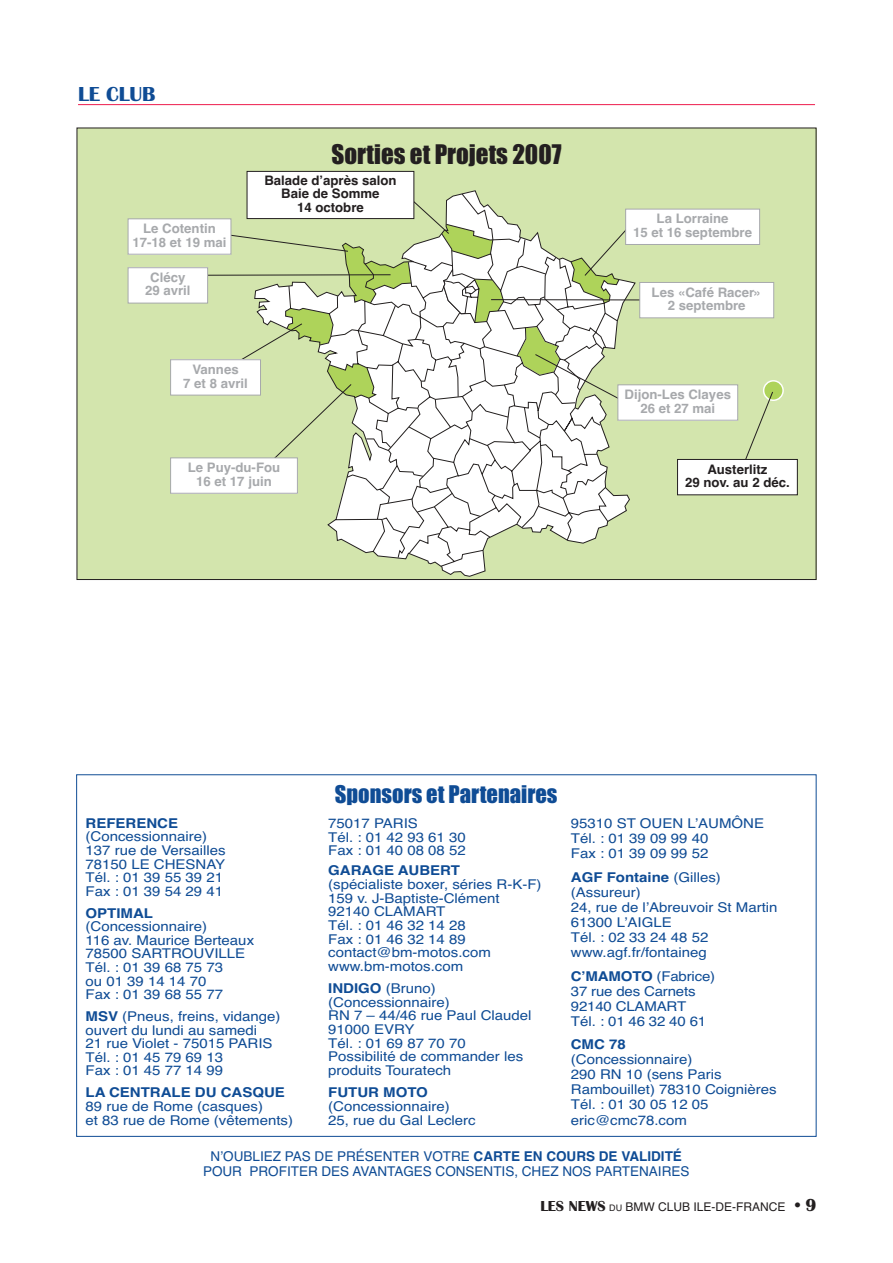
<style>
.page{position:relative;width:893px;height:1263px;background:#fff}
.page>*{position:absolute;margin:0;border:0;box-sizing:border-box;transform-origin:0 0}
.t1{font:24.9px "Impact";color:#231f20}
.t2{font:22.5px "Impact";color:#0f4c95}
.t3{font:700 21px "Britannic";color:#0f4c95}
.t4{font:13.5px/13.6px "Helvetica";color:#0f4c95;scale:1.11 1}
.t5{font:13.5px/15.3px "Helvetica";color:#0f4c95;text-align:center}
.t6{font:700 13.5px "Helvetica";color:#0f4c95;scale:1.11 1}
.t7{font:700 13.05px/13.5px "Helvetica";color:#a7a9ac;text-align:center}
.t8{font:700 13.05px/13.5px "Helvetica";color:#231f20;text-align:center}
.t9{font:12px "Helvetica";color:#231f20}
.s1{font-weight:700}
.s2{font-family:"Britannic";font-weight:700;font-size:15px}
.s3{font-size:9px}
.s4{font-family:"Britannic";font-weight:700;font-size:18px}
</style>
<div class="page">
<hr style="left:78px;top:104px;width:737px;height:1px;background:#ed1c4c">
<div style="left:77px;top:128px;width:739px;height:452px;background:#d3e5ad"></div>
<svg style="left:764px;top:381px;width:19px;height:19px"></svg>
<div style="left:763px;top:380px;width:21px;height:21px;border:1px solid #fff;border-radius:50%"></div>
<div style="left:171px;top:360px;width:89px;height:35px;background:#fff"></div>
<div style="left:170px;top:359px;width:91px;height:36px;border:1px solid #a7a9ac"></div>
<div style="left:171px;top:458px;width:126px;height:35px;background:#fff"></div>
<div style="left:170px;top:458px;width:128px;height:36px;border:1px solid #a7a9ac"></div>
<hr style="left:491px;top:299px;width:172px;height:1px;background:#231f20">
<div style="left:626px;top:209px;width:133px;height:35px;background:#fff"></div>
<div style="left:625px;top:209px;width:135px;height:36px;border:1px solid #a7a9ac"></div>
<div style="left:640px;top:282px;width:134px;height:36px;background:#fff"></div>
<div style="left:639px;top:282px;width:135px;height:36px;border:1px solid #a7a9ac"></div>
<div style="left:618px;top:385px;width:120px;height:35px;background:#fff"></div>
<div style="left:617px;top:384px;width:121px;height:37px;border:1px solid #a7a9ac"></div>
<div style="left:247px;top:171px;width:167px;height:48px;background:#fff"></div>
<div style="left:247px;top:171px;width:167px;height:48px;border:1px solid #231f20"></div>
<div style="left:128px;top:268px;width:80px;height:35px;background:#fff"></div>
<div style="left:128px;top:267px;width:80px;height:36px;border:1px solid #a7a9ac"></div>
<svg style="left:201px;top:181px;width:434px;height:395px"></svg>
<div style="left:128px;top:219px;width:103px;height:35px;background:#fff"></div>
<div style="left:128px;top:218px;width:103px;height:37px;border:1px solid #a7a9ac"></div>
<svg style="left:736px;top:391px;width:38px;height:68px"></svg>
<div style="left:677px;top:459px;width:120px;height:36px;background:#fff"></div>
<div style="left:677px;top:459px;width:121px;height:36px;border:1px solid #231f20"></div>
<h3 class="t3" style="left:78px;top:87px;width:79px">LE CLUB</h3>
<p class="t7" style="left:133px;top:223px;width:95px">Le Cotentin<br>17-18 et 19 mai</p>
<p class="t7" style="left:145px;top:272px;width:47px">Clécy<br>29 avril</p>
<h1 class="t1" style="left:332px;top:146px;width:231px">Sorties et Projets 2007</h1>
<p class="t8" style="left:264px;top:175px;width:134px">Balade d’après salon<br>Baie de Somme<br>14 octobre</p>
<p class="t7" style="left:183px;top:364px;width:66px">Vannes<br>7 et 8 avril</p>
<p class="t7" style="left:188px;top:462px;width:94px">Le Puy-du-Fou<br>16 et 17 juin</p>
<p class="t7" style="left:633px;top:213px;width:120px">La Lorraine<br>15 et 16 septembre</p>
<p class="t7" style="left:652px;top:287px;width:112px">Les «Café Racer»<br>2 septembre</p>
<p class="t7" style="left:624px;top:389px;width:108px">Dijon-Les Clayes<br>26 et 27 mai</p>
<p class="t8" style="left:685px;top:464px;width:106px">Austerlitz<br>29 nov. au 2 déc.</p>
<p class="t6" style="left:85px;top:818px;width:85px">REFERENCE</p>
<p class="t4" style="left:85px;top:831px;width:128px">(Concessionnaire)<br>137 rue de Versailles<br>78150 LE CHESNAY<br>Tél. : 01 39 55 39 21<br>Fax : 01 39 54 29 41</p>
<p class="t6" style="left:85px;top:908px;width:62px">OPTIMAL</p>
<p class="t4" style="left:85px;top:921px;width:153px">(Concessionnaire)<br>116 av. Maurice Berteaux<br>78500 SARTROUVILLE<br>Tél. : 01 39 68 75 73<br>ou 01 39 14 14 70<br>Fax : 01 39 68 55 77</p>
<p class="t4" style="left:85px;top:1011px;width:177px"><span class="s1">MSV</span> (Pneus, freins, vidange) ouvert du lundi au samedi<br>21 rue Violet - 75015 PARIS<br>Tél. : 01 45 79 69 13<br>Fax : 01 45 77 14 99</p>
<p class="t6" style="left:85px;top:1088px;width:181px">LA CENTRALE DU CASQUE</p>
<p class="t4" style="left:85px;top:1101px;width:188px">89 rue de Rome (casques)<br>et 83 rue de Rome (vêtements)</p>
<h2 class="t2" style="left:335px;top:787px;width:224px">Sponsors et Partenaires</h2>
<p class="t4" style="left:328px;top:818px;width:125px">75017 PARIS<br>Tél. : 01 42 93 61 30<br>Fax : 01 40 08 08 52</p>
<p class="t6" style="left:328px;top:866px;width:120px">GARAGE AUBERT</p>
<p class="t4" style="left:328px;top:879px;width:194px">(spécialiste boxer, séries R-K-F)<br>159 v. J-Baptiste-Clément<br>92140 CLAMART<br>Tél. : 01 46 32 14 28<br>Fax : 01 46 32 14 89 contact@bm-motos.com www.bm-motos.com</p>
<p class="t4" style="left:328px;top:983px;width:185px"><span class="s1">INDIGO</span> (Bruno) (Concessionnaire)<br>RN 7 – 44/46 rue Paul Claudel<br>91000 EVRY<br>Tél. : 01 69 87 70 70<br>Possibilité de commander les produits Touratech</p>
<p class="t6" style="left:328px;top:1088px;width:91px">FUTUR MOTO</p>
<p class="t4" style="left:328px;top:1101px;width:134px">(Concessionnaire)<br>25, rue du Gal Leclerc</p>
<p class="t4" style="left:571px;top:817px;width:175px;line-height:15px">95310 ST OUEN L’AUMÔNE<br>Tél. : 01 39 09 99 40<br>Fax : 01 39 09 99 52</p>
<p class="t4" style="left:571px;top:871px;width:188px;line-height:15px"><span class="s1">AGF Fontaine</span> (Gilles) (Assureur)<br>24, rue de l’Abreuvoir St Martin<br>61300 L’AIGLE<br>Tél. : 02 33 24 48 52 www.agf.fr/fontaineg</p>
<p class="t4" style="left:571px;top:970px;width:132px;line-height:15px"><span class="s1">C’MAMOTO</span> (Fabrice)<br>37 rue des Carnets<br>92140 CLAMART<br>Tél. : 01 46 32 40 61</p>
<p class="t6" style="left:571px;top:1040px;width:51px">CMC 78</p>
<p class="t4" style="left:571px;top:1053px;width:187px;line-height:15px">(Concessionnaire)<br>290 RN 10 (sens Paris<br>Rambouillet) 78310 Coignières<br>Tél. : 01 30 05 12 05 eric@cmc78.com</p>
<p class="t5" style="left:203px;top:1150px;width:488px">N’OUBLIEZ PAS DE PRÉSENTER VOTRE <span class="s1">CARTE EN COURS DE VALIDITÉ<br></span>POUR PROFITER DES AVANTAGES CONSENTIS, CHEZ NOS PARTENAIRES</p>
<p class="t9" style="left:540px;top:1203px;width:278px"><span class="s2">LES NEWS</span> <span class="s3">DU</span> BMW CLUB ILE-DE-FRANCE <span class="s4">• 9</span></p>
</div>
